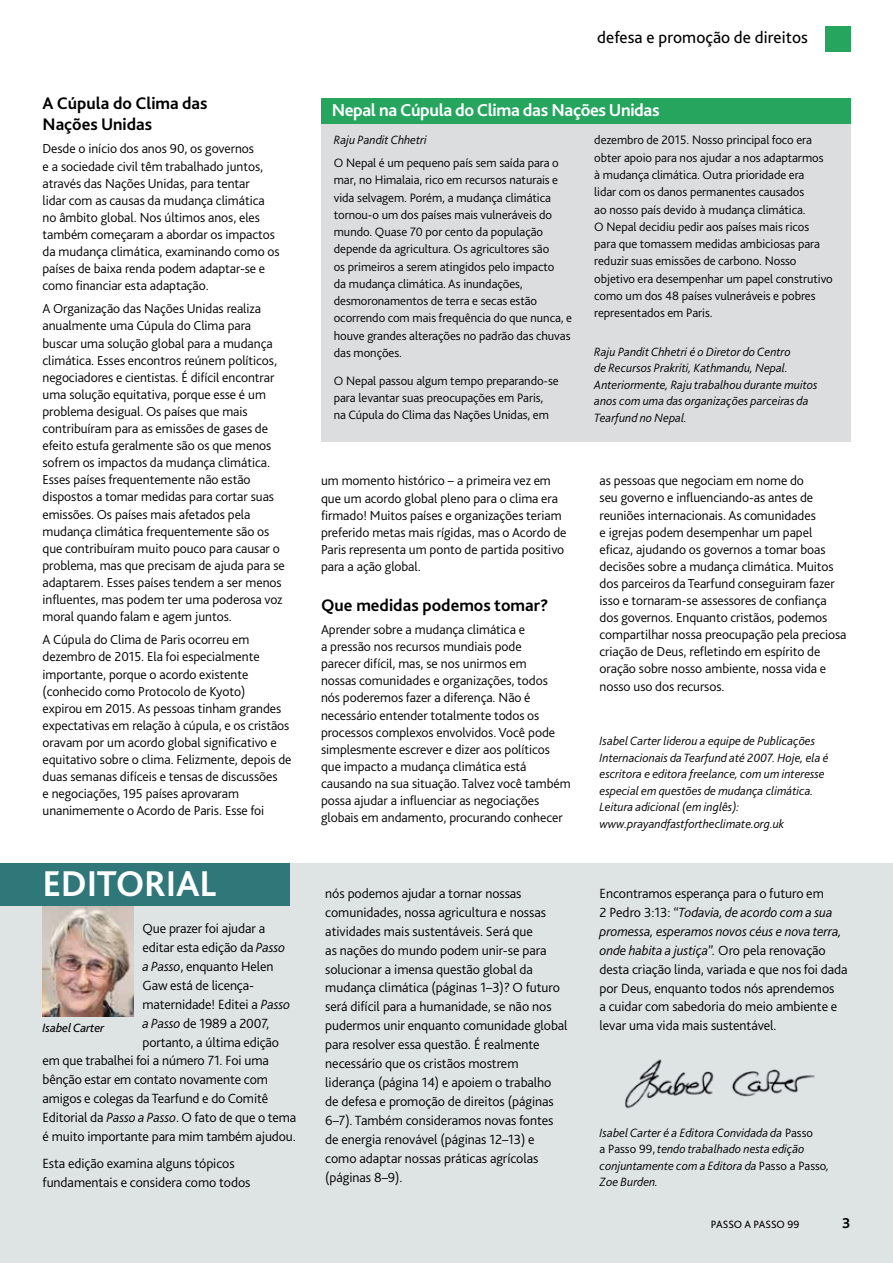
<style>
.page{position:relative;width:893px;height:1263px;background:#fff}
.page>*{position:absolute;margin:0;border:0;box-sizing:border-box;transform-origin:0 0}
.t1{font:700 37.5px "Bliss Pro";letter-spacing:-.01em;color:#fff}
.t2{font:700 18px "Bliss Pro";letter-spacing:-.02em;color:#fff}
.t3{font:700 17.55px/21px "Bliss Pro";color:#000}
.t4{font:17.25px "Bliss Pro";letter-spacing:.005em;color:#000}
.t5{font:700 15px "Bliss Pro";color:#000}
.t6{font:300 13.95px/18.9px "Bliss Pro";letter-spacing:-.005em;color:#000}
.t7{font:300 13.65px/17.1px "Bliss Pro";letter-spacing:-.005em;color:#000}
.t8{font:300 12.75px/17.2px "Bliss Pro";letter-spacing:-.005em;color:#000}
.t9{font:italic 300 12.6px/16.5px "Bliss Pro";color:#000}
.t10{font:italic 12.6px "Bliss Pro";letter-spacing:-.01em;color:#000}
.t11{font:11.1px "Bliss Pro";color:#000}
.s1{font-style:italic}
.s2{font-style:normal}
</style>
<div class="page">
<div style="left:0;top:863px;width:893px;height:400px;background:#dee3e4"></div>
<div style="left:825px;top:26px;width:25px;height:25px;background:#25a55e"></div>
<img style="left:625px;top:1059px;width:190px;height:50px">
<img style="left:43px;top:906px;width:91px;height:110px">
<div style="left:0;top:863px;width:289px;height:43px;background:#307779"></div>
<div style="left:321px;top:123px;width:529px;height:319px;background:#dcddde"></div>
<div style="left:321px;top:98px;width:529px;height:25px;background:#25a55e"></div>
<p class="t3" style="left:43px;top:93px;width:167px">A Cúpula do Clima das<br>Nações Unidas</p>
<p class="t7" style="left:43px;top:140px;width:239px">Desde o início dos anos 90, os governos<br>e a sociedade civil têm trabalhado juntos, através das Nações Unidas, para tentar<br>lidar com as causas da mudança climática no âmbito global. Nos últimos anos, eles também começaram a abordar os impactos da mudança climática, examinando como os países de baixa renda podem adaptar-se e como financiar esta adaptação.</p>
<p class="t7" style="left:43px;top:300px;width:244px">A Organização das Nações Unidas realiza anualmente uma Cúpula do Clima para buscar uma solução global para a mudança climática. Esses encontros reúnem políticos, negociadores e cientistas. É difícil encontrar uma solução equitativa, porque esse é um problema desigual. Os países que mais contribuíram para as emissões de gases de efeito estufa geralmente são os que menos sofrem os impactos da mudança climática.<br>Esses países frequentemente não estão dispostos a tomar medidas para cortar suas emissões. Os países mais afetados pela mudança climática frequentemente são os que contribuíram muito pouco para causar o problema, mas que precisam de ajuda para se adaptarem. Esses países tendem a ser menos influentes, mas podem ter uma poderosa voz moral quando falam e agem juntos.</p>
<p class="t7" style="left:43px;top:631px;width:251px">A Cúpula do Clima de Paris ocorreu em dezembro de 2015. Ela foi especialmente importante, porque o acordo existente (conhecido como Protocolo de Kyoto)<br>expirou em 2015. As pessoas tinham grandes expectativas em relação à cúpula, e os cristãos oravam por um acordo global significativo e equitativo sobre o clima. Felizmente, depois de duas semanas difíceis e tensas de discussões<br>e negociações, 195 países aprovaram unanimemente o Acordo de Paris. Esse foi</p>
<h1 class="t1" style="left:43px;top:861px;width:175px">EDITORIAL</h1>
<p class="t6" style="left:142px;top:919px;width:124px">Que prazer foi ajudar a</p>
<p class="t6" style="left:142px;top:938px;width:144px">editar esta edição da <span class="s1">Passo</span></p>
<p class="t6" style="left:142px;top:956px;width:133px"><span class="s1">a Passo</span>, enquanto Helen</p>
<p class="t6" style="left:142px;top:975px;width:113px">Gaw está de licença-</p>
<p class="t6" style="left:142px;top:994px;width:149px">maternidade! Editei a <span class="s1">Passo</span></p>
<p class="t6" style="left:142px;top:1013px;width:128px"><span class="s1">a Passo</span> de 1989 a 2007,</p>
<p class="t6" style="left:142px;top:1032px;width:138px">portanto, a última edição</p>
<p class="t6" style="left:43px;top:1051px;width:228px">em que trabalhei foi a número 71. Foi uma</p>
<p class="t6" style="left:43px;top:1070px;width:227px">bênção estar em contato novamente com</p>
<p class="t6" style="left:43px;top:1089px;width:227px">amigos e colegas da Tearfund e do Comitê</p>
<p class="t6" style="left:43px;top:1108px;width:255px">Editorial da <span class="s1">Passo a Passo</span>. O fato de que o tema</p>
<p class="t6" style="left:43px;top:1127px;width:255px">é muito importante para mim também ajudou.</p>
<p class="t6" style="left:43px;top:1154px;width:209px">Esta edição examina alguns tópicos fundamentais e considera como todos</p>
<p class="t10" style="left:43px;top:1020px;width:63px">Isabel Carter</p>
<p class="t4" style="left:597px;top:26px;width:212px">defesa e promoção de direitos</p>
<h2 class="t2" style="left:332px;top:99px;width:329px">Nepal na Cúpula do Clima das Nações Unidas</h2>
<p class="t9" style="left:334px;top:132px;width:95px">Raju Pandit Chhetri</p>
<p class="t8" style="left:334px;top:154px;width:240px">O Nepal é um pequeno país sem saída para o mar, no Himalaia, rico em recursos naturais e vida selvagem. Porém, a mudança climática tornou-o um dos países mais vulneráveis do mundo. Quase 70 por cento da população depende da agricultura. Os agricultores são<br>os primeiros a serem atingidos pelo impacto<br>da mudança climática. As inundações, desmoronamentos de terra e secas estão ocorrendo com mais frequência do que nunca, e houve grandes alterações no padrão das chuvas das monções.</p>
<p class="t8" style="left:334px;top:372px;width:226px">O Nepal passou algum tempo preparando-se para levantar suas preocupações em Paris, na Cúpula do Clima das Nações Unidas, em</p>
<p class="t7" style="left:321px;top:472px;width:247px">um momento histórico – a primeira vez em que um acordo global pleno para o clima era firmado! Muitos países e organizações teriam preferido metas mais rígidas, mas o Acordo de Paris representa um ponto de partida positivo para a ação global.</p>
<p class="t3" style="left:321px;top:594px;width:229px">Que medidas podemos tomar?</p>
<p class="t7" style="left:321px;top:620px;width:251px">Aprender sobre a mudança climática e<br>a pressão nos recursos mundiais pode<br>parecer difícil, mas, se nos unirmos em<br>nossas comunidades e organizações, todos<br>nós poderemos fazer a diferença. Não é necessário entender totalmente todos os processos complexos envolvidos. Você pode simplesmente escrever e dizer aos políticos que impacto a mudança climática está causando na sua situação. Talvez você também possa ajudar a influenciar as negociações globais em andamento, procurando conhecer</p>
<p class="t8" style="left:594px;top:131px;width:240px">dezembro de 2015. Nosso principal foco era obter apoio para nos ajudar a nos adaptarmos<br>à mudança climática. Outra prioridade era<br>lidar com os danos permanentes causados<br>ao nosso país devido à mudança climática.<br>O Nepal decidiu pedir aos países mais ricos para que tomassem medidas ambiciosas para reduzir suas emissões de carbono. Nosso objetivo era desempenhar um papel construtivo como um dos 48 países vulneráveis e pobres representados em Paris.</p>
<p class="t9" style="left:594px;top:343px;width:225px">Raju Pandit Chhetri é o Diretor do Centro<br>de Recursos Prakriti, Kathmandu, Nepal.<br>Anteriormente, Raju trabalhou durante muitos anos com uma das organizações parceiras da Tearfund no Nepal.</p>
<p class="t7" style="left:600px;top:472px;width:248px">as pessoas que negociam em nome do<br>seu governo e influenciando-as antes de reuniões internacionais. As comunidades<br>e igrejas podem desempenhar um papel eficaz, ajudando os governos a tomar boas decisões sobre a mudança climática. Muitos dos parceiros da Tearfund conseguiram fazer isso e tornaram-se assessores de confiança dos governos. Enquanto cristãos, podemos compartilhar nossa preocupação pela preciosa criação de Deus, refletindo em espírito de oração sobre nosso ambiente, nossa vida e nosso uso dos recursos.</p>
<p class="t9" style="left:600px;top:732px;width:231px">Isabel Carter liderou a equipe de Publicações Internacionais da Tearfund até 2007. Hoje, ela é escritora e editora freelance, com um interesse especial em questões de mudança climática.<br>Leitura adicional (em inglês): www.prayandfastfortheclimate.org.uk</p>
<p class="t6" style="left:325px;top:883px;width:244px">nós podemos ajudar a tornar nossas comunidades, nossa agricultura e nossas atividades mais sustentáveis. Será que<br>as nações do mundo podem unir-se para solucionar a imensa questão global da mudança climática (páginas 1–3)? O futuro será difícil para a humanidade, se não nos pudermos unir enquanto comunidade global para resolver essa questão. É realmente necessário que os cristãos mostrem liderança (página 14) e apoiem o trabalho de defesa e promoção de direitos (páginas 6–7). Também consideramos novas fontes de energia renovável (páginas 12–13) e como adaptar nossas práticas agrícolas (páginas 8–9).</p>
<p class="t6" style="left:600px;top:883px;width:250px">Encontramos esperança para o futuro em<br>2 Pedro 3:13: <span class="s1">“Todavia, de acordo com a sua promessa, esperamos novos céus e nova terra, onde habita a justiça”.</span> Oro pela renovação desta criação linda, variada e que nos foi dada por Deus, enquanto todos nós aprendemos<br>a cuidar com sabedoria do meio ambiente e levar uma vida mais sustentável.</p>
<p class="t9" style="left:600px;top:1124px;width:231px">Isabel Carter é a Editora Convidada da <span class="s2">Passo<br>a Passo 99,</span> tendo trabalhado nesta edição conjuntamente com a Editora da <span class="s2">Passo a Passo</span>, Zoe Burden.</p>
<p class="t11" style="left:711px;top:1217px;width:90px">PASSO A PASSO 99</p>
<p class="t5" style="left:842px;top:1213px;width:10px">3</p>
</div>
